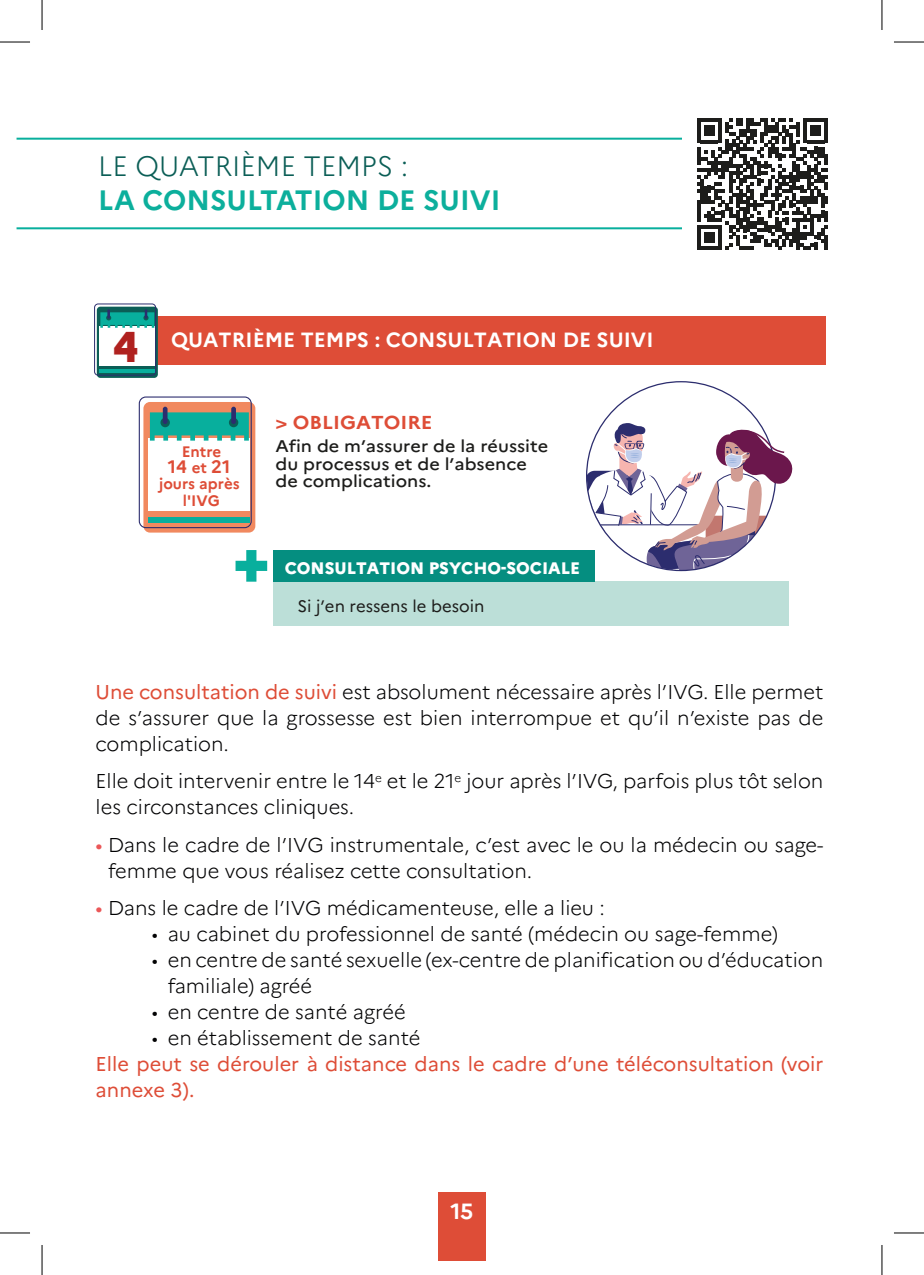
<style>
.page{position:relative;width:924px;height:1275px;background:#fff}
.page>*{position:absolute;margin:0;border:0;box-sizing:border-box;transform-origin:0 0}
.t1{font:800 43px "Marianne";color:#b0211f}
.t2{font:700 28px "Marianne";color:#0caf9c}
.t3{font:300 28px "Marianne";color:#0b5e56}
.t4{font:700 22px "Marianne";color:#fff}
.t5{font:700 20.6px "Marianne";color:#fff}
.t6{font:300 20px/26px "Marianne";color:#020203}
.t7{font:20px/26px "Marianne";color:#de4d37}
.t8{font:700 18.8px "Marianne";color:#de4d37;scale:1.07 1}
.t9{font:700 18px "Marianne";color:#de4d37}
.t10{font:500 16.8px/17.6px "Marianne";color:#1d1d1b;scale:1.07 1}
.t11{font:800 16.6px "Marianne";color:#fff}
.t12{font:16.6px "Marianne";color:#1d1d1b}
.t13{font:700 15.2px/16.2px "Marianne";color:#de4d37;text-align:center}
.s1{font-size:15.2px}
.s2{font-weight:400;color:#de4d37}
.s3{font-weight:400;color:#eb5758}
</style>
<div class="page">
<div style="left:438px;top:1192px;width:47px;height:69px;background:#de4d37"></div>
<hr style="left:17px;top:227px;width:824px;height:2px;background:#08af9d">
<hr style="left:17px;top:138px;width:824px;height:2px;background:#08af9d">
<div style="left:682px;top:112px;width:160px;height:147px;background:#fff"></div>
<svg style="left:697px;top:118px;width:130px;height:132px"></svg>
<hr style="left:824px;top:236px;width:3px;height:14px;background:#1d1d1b">
<div style="left:117px;top:316px;width:708px;height:48px;background:#de4d37"></div>
<svg style="left:97px;top:307px;width:61px;height:71px"></svg>
<div style="left:100px;top:326px;width:55px;height:40px;background:#fff"></div>
<hr style="left:100px;top:369px;width:55px;height:4px;background:#08af9d">
<svg style="left:100px;top:309px;width:54px;height:19px"></svg>
<div style="left:94px;top:304px;width:62px;height:71px;border:1px solid #2c2d6e;border-radius:4px"></div>
<svg style="left:586px;top:423px;width:207px;height:147px"></svg>
<div style="left:143px;top:402px;width:112px;height:130px;background:#f1895f;border-radius:7px"></div>
<div style="left:148px;top:438px;width:102px;height:73px;background:#fff"></div>
<svg style="left:150px;top:412px;width:99px;height:28px;background:#25af9c"></svg>
<div style="left:148px;top:517px;width:102px;height:6px;background:#08af9d"></div>
<svg style="left:160px;top:418px;width:10px;height:9px"></svg>
<hr style="left:163px;top:407px;width:4px;height:17px;background:#2c2d6e;border-radius:2px">
<div style="left:229px;top:418px;width:9px;height:9px;background:#0b5e56;border-radius:50%"></div>
<div style="left:231px;top:407px;width:5px;height:17px;background:#2c2d6e;border-radius:2px"></div>
<div style="left:139px;top:396px;width:113px;height:132px;border:1px solid #2c2d6e;border-radius:7px"></div>
<div style="left:273px;top:581px;width:515px;height:44px;background:#bcdfd8"></div>
<div style="left:273px;top:550px;width:321px;height:32px;background:#058e80"></div>
<svg style="left:235px;top:550px;width:32px;height:31px"></svg>
<hr style="left:0;top:42px;width:30px;height:1px;background:#000">
<hr style="left:893px;top:42px;width:30px;height:1px;background:#000">
<hr style="left:0;top:1232px;width:30px;height:1px;background:#000">
<hr style="left:893px;top:1232px;width:30px;height:1px;background:#000">
<hr style="left:42px;top:0;width:1px;height:30px;background:#000">
<hr style="left:42px;top:1245px;width:1px;height:30px;background:#000">
<hr style="left:881px;top:0;width:1px;height:30px;background:#000">
<hr style="left:881px;top:1245px;width:1px;height:30px;background:#000">
<h2 class="t3" style="left:98px;top:149px;width:312px">LE QUATRIÈME TEMPS :</h2>
<h2 class="t2" style="left:98px;top:183px;width:404px">LA CONSULTATION DE SUIVI</h2>
<h1 class="t1" style="left:113px;top:320px;width:27px">4</h1>
<p class="t5" style="left:171px;top:327px;width:483px">QUATRIÈME TEMPS : CONSULTATION DE SUIVI</p>
<p class="t13" style="left:181px;top:443px;width:41px">Entre</p>
<p class="t9" style="left:168px;top:456px;width:64px">14 <span class="s1">et</span> 21</p>
<p class="t13" style="left:159px;top:476px;width:82px">jours après l'IVG</p>
<p class="t8" style="left:275px;top:411px;width:148px">&gt; OBLIGATOIRE</p>
<p class="t10" style="left:275px;top:437px;width:256px">Afin de m’assurer de la réussite du processus et de l’absence de complications.</p>
<p class="t11" style="left:285px;top:558px;width:297px">CONSULTATION PSYCHO-SOCIALE</p>
<p class="t12" style="left:297px;top:595px;width:189px">Si j’en ressens le besoin</p>
<p class="t6" style="left:96px;top:678px;width:729px;text-align:justify"><span class="s2">Une consultation de suivi</span> est absolument nécessaire après l’IVG. Elle permet de s’assurer que la grossesse est bien interrompue et qu’il n’existe pas de complication.</p>
<p class="t6" style="left:96px;top:768px;width:729px">Elle doit intervenir entre le 14<sup>e</sup> et le 21<sup>e</sup> jour après l’IVG, parfois plus tôt selon les circonstances cliniques.</p>
<p class="t6" style="left:108px;top:831px;width:716px;text-indent:-12px"><span class="s3">•</span> Dans le cadre de l’IVG instrumentale, c’est avec le ou la médecin ou sage&shy;femme que vous réalisez cette consultation.</p>
<p class="t6" style="left:96px;top:894px;width:510px"><span class="s3">•</span> Dans le cadre de l’IVG médicamenteuse, elle a lieu :</p>
<p class="t6" style="left:152px;top:920px;width:627px">• au cabinet du professionnel de santé (médecin ou sage-femme)</p>
<p class="t6" style="left:168px;top:946px;width:656px;text-indent:-16px">• en centre de santé sexuelle (ex-centre de planification ou d’éducation familiale) agréé</p>
<p class="t6" style="left:152px;top:998px;width:255px">• en centre de santé agréé</p>
<p class="t6" style="left:152px;top:1024px;width:270px">• en établissement de santé</p>
<p class="t7" style="left:96px;top:1050px;width:729px">Elle peut se dérouler à distance dans le cadre d’une téléconsultation (voir annexe 3).</p>
<p class="t4" style="left:450px;top:1197px;width:25px">15</p>
</div>
